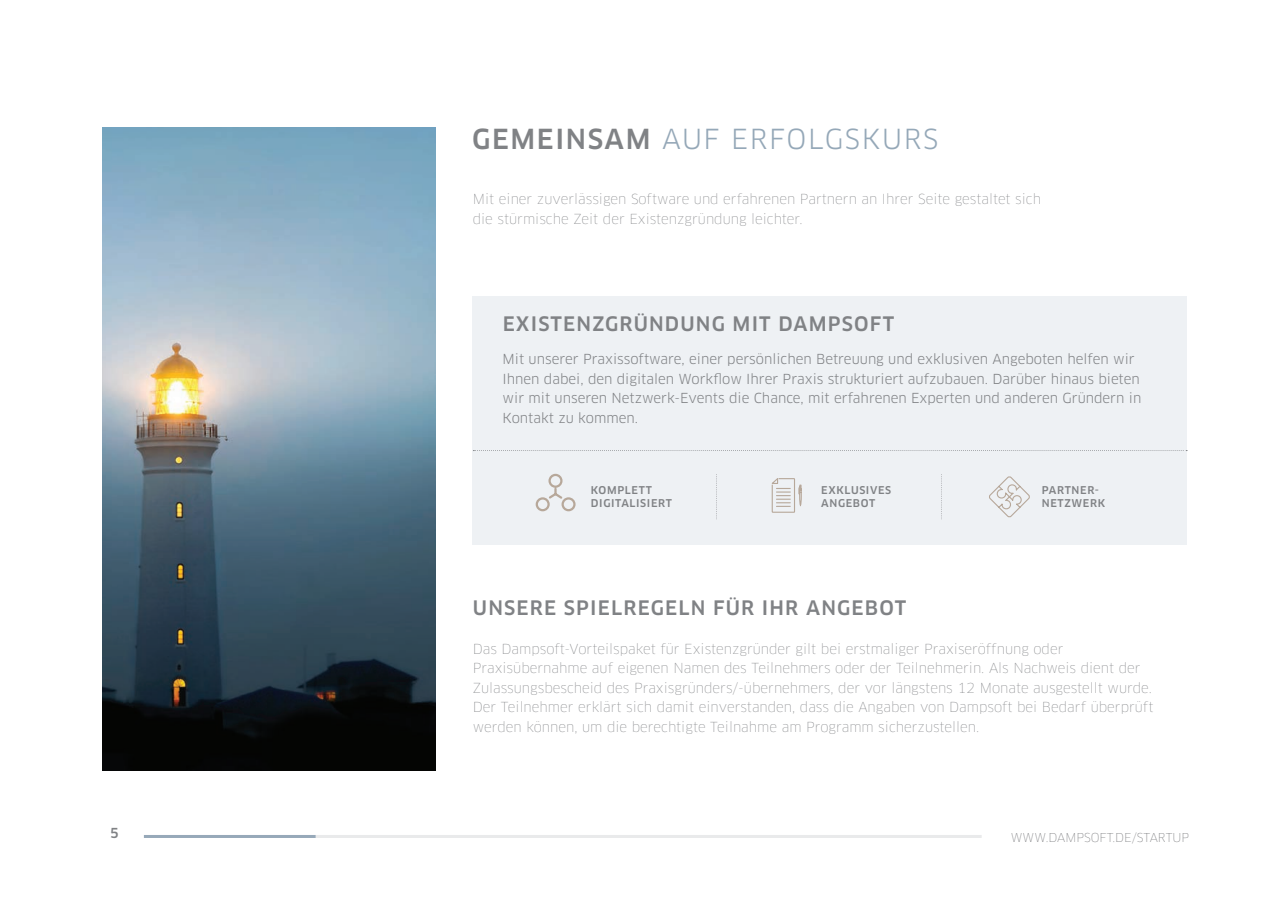
<style>
.page{position:relative;width:1276px;height:919px;background:#fff}
.page>*{position:absolute;margin:0;border:0;box-sizing:border-box;transform-origin:0 0}
.t1{font:27px "Clan Pro";letter-spacing:.06em;color:#95a8b8}
.t2{font:500 19.5px "Clan Pro";letter-spacing:.06em;color:#808285}
.t3{font:100 13.5px/19.5px "Clan Pro";color:#808285}
.t4{font:13.5px/19.5px "Clan Pro";color:#808285}
.t5{font:500 13.5px "Clan Pro";color:#808285}
.t6{font:100 12px "Clan Pro";color:#6c6d70}
.t7{font:500 10.5px/12.6px "Clan Pro";letter-spacing:.06em;color:#808285}
.s1{font-weight:500;color:#808285}
</style>
<div class="page">
<img style="left:102px;top:128px;width:334px;height:642px">
<div style="left:472px;top:296px;width:714px;height:249px;background:#eef1f4"></div>
<svg style="left:473px;top:450px;width:714px;height:1px"></svg>
<svg style="left:716px;top:474px;width:1px;height:45px"></svg>
<svg style="left:941px;top:474px;width:1px;height:45px"></svg>
<svg style="left:535px;top:473px;width:41px;height:39px"></svg>
<svg style="left:771px;top:478px;width:31px;height:35px"></svg>
<svg style="left:989px;top:476px;width:41px;height:42px"></svg>
<hr style="left:144px;top:834px;width:172px;height:3px;background:#97a9b9">
<hr style="left:316px;top:834px;width:665px;height:3px;background:#e9eaeb">
<h1 class="t1" style="left:472px;top:127px;width:467px"><span class="s1">GEMEINSAM</span> AUF ERFOLGSKURS</h1>
<p class="t3" style="left:473px;top:190px;width:570px">Mit einer zuverlässigen Software und erfahrenen Partnern an Ihrer Seite gestaltet sich die stürmische Zeit der Existenzgründung leichter.</p>
<h2 class="t2" style="left:503px;top:312px;width:393px">EXISTENZGRÜNDUNG MIT DAMPSOFT</h2>
<p class="t4" style="left:502px;top:350px;width:640px">Mit unserer Praxissoftware, einer persönlichen Betreuung und exklusiven Angeboten helfen wir Ihnen dabei, den digitalen Workflow Ihrer Praxis strukturiert aufzubauen. Darüber hinaus bieten wir mit unseren Netzwerk-Events die Chance, mit erfahrenen Experten und anderen Gründern in Kontakt zu kommen.</p>
<p class="t7" style="left:591px;top:484px;width:83px">KOMPLETT<br>DIGITALISIERT</p>
<p class="t7" style="left:821px;top:484px;width:71px">EXKLUSIVES<br>ANGEBOT</p>
<p class="t7" style="left:1042px;top:484px;width:65px">PARTNER-<br>NETZWERK</p>
<h2 class="t2" style="left:473px;top:596px;width:435px">UNSERE SPIELREGELN FÜR IHR ANGEBOT</h2>
<p class="t3" style="left:473px;top:639px;width:682px">Das Dampsoft-Vorteilspaket für Existenzgründer gilt bei erstmaliger Praxiseröffnung oder Praxisübernahme auf eigenen Namen des Teilnehmers oder der Teilnehmerin. Als Nachweis dient der Zulassungsbescheid des Praxisgründers/-übernehmers, der vor längstens 12 Monate ausgestellt wurde.<br>Der Teilnehmer erklärt sich damit einverstanden, dass die Angaben von Dampsoft bei Bedarf überprüft werden können, um die berechtigte Teilnahme am Programm sicherzustellen.</p>
<p class="t5" style="left:110px;top:825px;width:10px">5</p>
<p class="t6" style="left:1011px;top:831px;width:180px">WWW.DAMPSOFT.DE/STARTUP</p>
</div>
